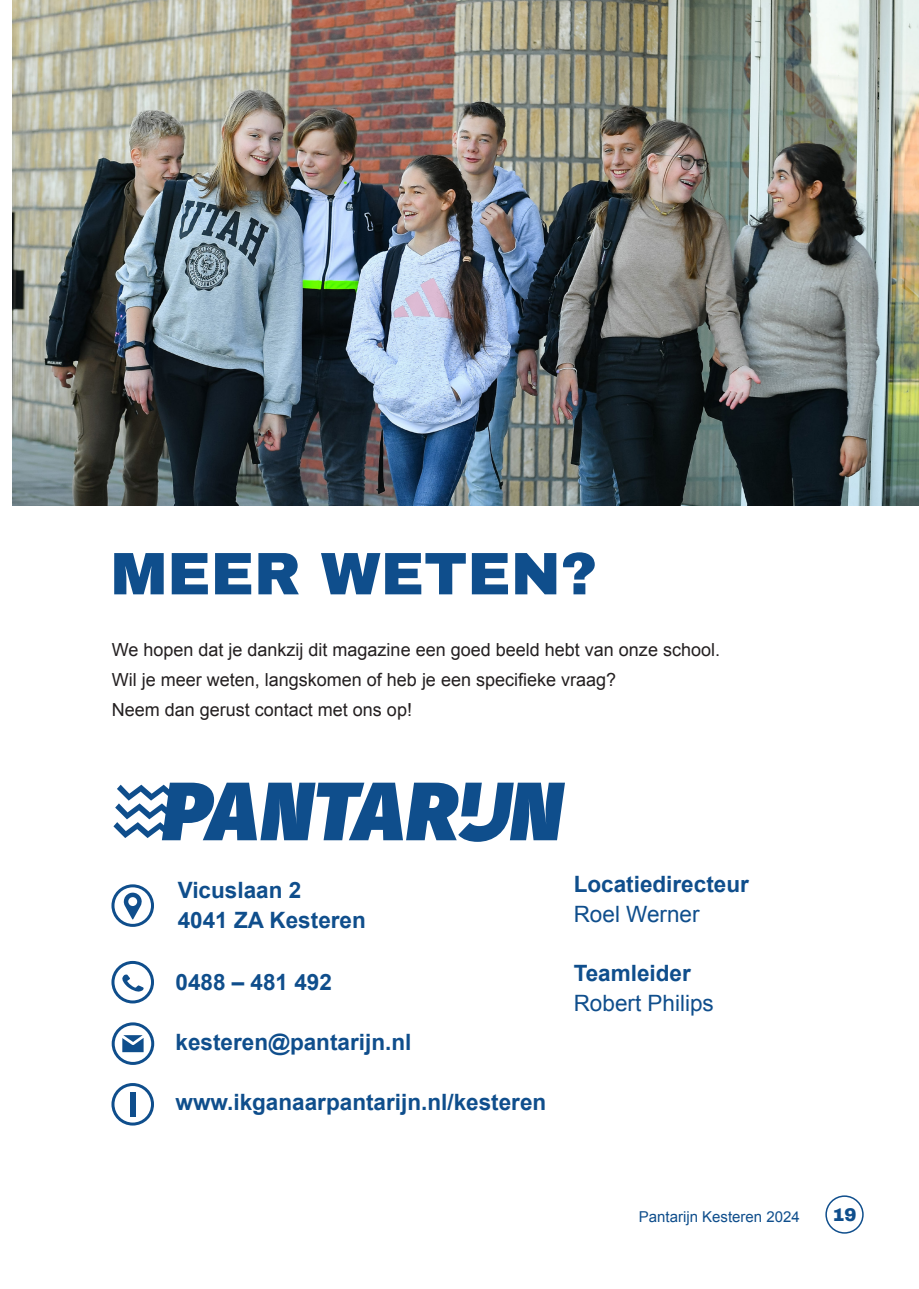
<style>
.page{position:relative;width:919px;height:1289px;background:#fff}
.page>*{position:absolute;margin:0;border:0;box-sizing:border-box;transform-origin:0 0}
.t1{font:900 60px "Archivo";color:#0f4e8c}
.t2{font:700 22.5px/30px "Arial";color:#0f4e8c}
.t3{font:22.5px "Arial";color:#0f4e8c}
.t4{font:18px/30px "Arial";color:#231f20}
.t5{font:900 18px "Archivo";color:#0f4e8c}
.t6{font:15px "Arial";color:#0f4e8c}
</style>
<div class="page">
<img style="left:13px;top:0;width:905px;height:505px">
<svg style="left:113px;top:1023px;width:40px;height:40px"></svg>
<div style="left:112px;top:1022px;width:42px;height:42px;border:3px solid #0f4e8c;border-radius:50%"></div>
<svg style="left:113px;top:962px;width:39px;height:39px"></svg>
<div style="left:111px;top:960px;width:43px;height:43px;border:3px solid #0f4e8c;border-radius:50%"></div>
<div style="left:111px;top:1082px;width:43px;height:43px;border:3px solid #0f4e8c;border-radius:50%"></div>
<svg style="left:113px;top:885px;width:39px;height:40px"></svg>
<div style="left:111px;top:884px;width:43px;height:42px;border:3px solid #0f4e8c;border-radius:50%"></div>
<svg style="left:113px;top:782px;width:452px;height:59px"></svg>
<svg style="left:122px;top:1035px;width:22px;height:17px"></svg>
<svg style="left:122px;top:974px;width:22px;height:18px"></svg>
<div style="left:130px;top:1093px;width:6px;height:23px;background:#0f4e8c"></div>
<svg style="left:124px;top:892px;width:18px;height:27px"></svg>
<div style="left:825px;top:1195px;width:38px;height:38px;border:2px solid #0f4e8c;border-radius:50%"></div>
<h1 class="t1" style="left:111px;top:537px;width:488px">MEER WETEN?</h1>
<p class="t4" style="left:112px;top:634px;width:610px">We hopen dat je dankzij dit magazine een goed beeld hebt van onze school.<br>Wil je meer weten, langskomen of heb je een specifieke vraag?<br>Neem dan gerust contact met ons op!</p>
<p class="t2" style="left:178px;top:875px;width:189px">Vicuslaan 2<br>4041 ZA Kesteren</p>
<p class="t2" style="left:573px;top:869px;width:177px">Locatiedirecteur</p>
<p class="t3" style="left:573px;top:899px;width:127px">Roel Werner</p>
<p class="t2" style="left:175px;top:967px;width:158px">0488 – 481 492</p>
<p class="t2" style="left:175px;top:1027px;width:237px">kesteren@pantarijn.nl</p>
<p class="t2" style="left:175px;top:1087px;width:372px">www.ikganaarpantarijn.nl/kesteren</p>
<p class="t2" style="left:573px;top:959px;width:119px">Teamleider</p>
<p class="t3" style="left:573px;top:988px;width:142px">Robert Philips</p>
<p class="t6" style="left:638px;top:1207px;width:162px">Pantarijn Kesteren 2024</p>
<p class="t5" style="left:832px;top:1204px;width:26px">19</p>
</div>
